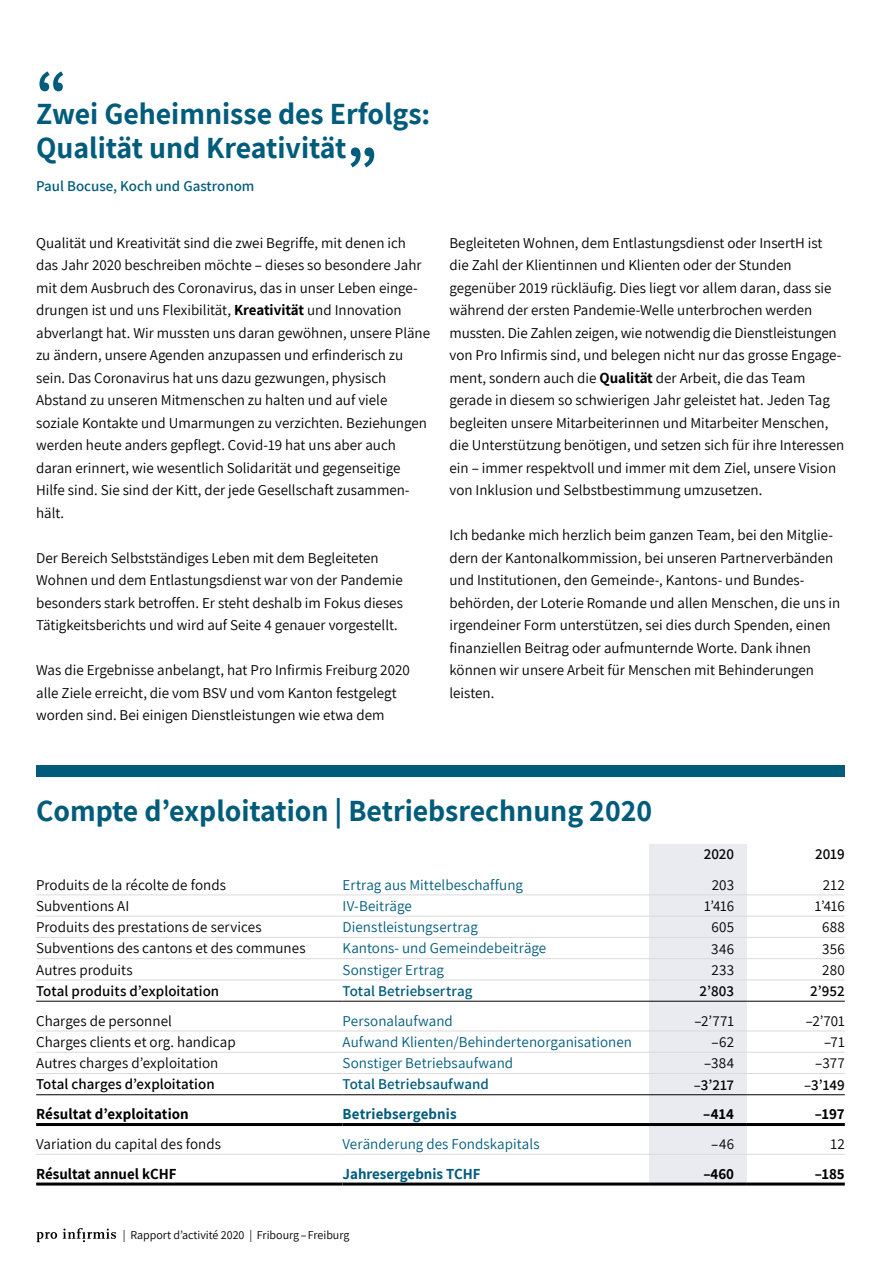
<style>
.page{position:relative;width:881px;height:1263px;background:#fff}
.page>*{position:absolute;margin:0;border:0;box-sizing:border-box;transform-origin:0 0}
.t1{font:700 60px "Assistant";color:#015c7c}
.t2{font:700 30px "Assistant";color:#015c7c}
.t3{font:15px/22.5px "Assistant";color:#000}
.t4{font:15px "Assistant";letter-spacing:.005em;color:#015c7c}
.t5{font:600 15px "Assistant";color:#000}
.t6{font:600 15px "Assistant";color:#015c7c}
.t7{font:700 15px "Assistant";color:#000}
.t8{font:700 15px "Assistant";color:#015c7c}
.t9{font:12px "Assistant";color:#000}
.s1{font-size:60px}
.s2{font-weight:700}
</style>
<div class="page">
<svg style="left:36px;top:1232px;width:21px;height:10px"></svg>
<svg style="left:63px;top:1228px;width:53px;height:14px"></svg>
<div style="left:36px;top:765px;width:808px;height:11px;background:#015c7c"></div>
<svg style="left:648px;top:844px;width:98px;height:338px"></svg>
<hr style="left:36px;top:894px;width:306px;height:1px;background:#dadada">
<hr style="left:342px;top:894px;width:306px;height:1px;background:#dadada">
<hr style="left:648px;top:894px;width:98px;height:1px;background:#dadada">
<hr style="left:746px;top:894px;width:98px;height:1px;background:#dadada">
<hr style="left:36px;top:916px;width:306px;height:1px;background:#dadada">
<hr style="left:342px;top:916px;width:306px;height:1px;background:#dadada">
<hr style="left:648px;top:916px;width:98px;height:1px;background:#dadada">
<hr style="left:746px;top:916px;width:98px;height:1px;background:#dadada">
<hr style="left:36px;top:937px;width:306px;height:1px;background:#dadada">
<hr style="left:342px;top:937px;width:306px;height:1px;background:#dadada">
<hr style="left:648px;top:937px;width:98px;height:1px;background:#dadada">
<hr style="left:746px;top:937px;width:98px;height:1px;background:#dadada">
<hr style="left:36px;top:958px;width:306px;height:1px;background:#dadada">
<hr style="left:342px;top:958px;width:306px;height:1px;background:#dadada">
<hr style="left:648px;top:958px;width:98px;height:1px;background:#dadada">
<hr style="left:746px;top:958px;width:98px;height:1px;background:#dadada">
<hr style="left:36px;top:979px;width:306px;height:1px;background:#dadada">
<hr style="left:342px;top:979px;width:306px;height:1px;background:#dadada">
<hr style="left:648px;top:979px;width:98px;height:1px;background:#dadada">
<hr style="left:746px;top:979px;width:98px;height:1px;background:#dadada">
<hr style="left:36px;top:1030px;width:306px;height:1px;background:#dadada">
<hr style="left:342px;top:1030px;width:306px;height:1px;background:#dadada">
<hr style="left:648px;top:1030px;width:98px;height:1px;background:#dadada">
<hr style="left:746px;top:1030px;width:98px;height:1px;background:#dadada">
<hr style="left:36px;top:1052px;width:306px;height:1px;background:#dadada">
<hr style="left:342px;top:1052px;width:306px;height:1px;background:#dadada">
<hr style="left:648px;top:1052px;width:98px;height:1px;background:#dadada">
<hr style="left:746px;top:1052px;width:98px;height:1px;background:#dadada">
<hr style="left:36px;top:1073px;width:306px;height:1px;background:#dadada">
<hr style="left:342px;top:1073px;width:306px;height:1px;background:#dadada">
<hr style="left:648px;top:1073px;width:98px;height:1px;background:#dadada">
<hr style="left:746px;top:1073px;width:98px;height:1px;background:#dadada">
<hr style="left:36px;top:1154px;width:306px;height:1px;background:#dadada">
<hr style="left:342px;top:1154px;width:306px;height:1px;background:#dadada">
<hr style="left:648px;top:1154px;width:98px;height:1px;background:#dadada">
<hr style="left:746px;top:1154px;width:98px;height:1px;background:#dadada">
<hr style="left:36px;top:1001px;width:306px;height:1px;background:#000">
<hr style="left:342px;top:1001px;width:306px;height:1px;background:#000">
<hr style="left:648px;top:1001px;width:98px;height:1px;background:#000">
<hr style="left:746px;top:1001px;width:98px;height:1px;background:#000">
<hr style="left:36px;top:1094px;width:306px;height:1px;background:#000">
<hr style="left:342px;top:1094px;width:306px;height:1px;background:#000">
<hr style="left:648px;top:1094px;width:98px;height:1px;background:#000">
<hr style="left:746px;top:1094px;width:98px;height:1px;background:#000">
<hr style="left:36px;top:1123px;width:306px;height:3px;background:#000">
<hr style="left:342px;top:1123px;width:306px;height:3px;background:#000">
<hr style="left:648px;top:1123px;width:98px;height:3px;background:#000">
<hr style="left:746px;top:1123px;width:98px;height:3px;background:#000">
<hr style="left:36px;top:1182px;width:306px;height:3px;background:#000">
<hr style="left:342px;top:1182px;width:306px;height:3px;background:#000">
<hr style="left:648px;top:1182px;width:98px;height:3px;background:#000">
<hr style="left:746px;top:1182px;width:98px;height:3px;background:#000">
<h1 class="t1" style="left:36px;top:51px;width:33px">“</h1>
<h2 class="t2" style="left:36px;top:93px;width:395px">Zwei Geheimnisse des Erfolgs:</h2>
<h2 class="t2" style="left:36px;top:127px;width:343px">Qualität und Kreativität<span class="s1">„</span></h2>
<p class="t6" style="left:36px;top:176px;width:220px">Paul Bocuse, Koch und Gastronom</p>
<p class="t3" style="left:36px;top:231px;width:395px">Qualität und Kreativität sind die zwei Begriffe, mit denen ich das Jahr 2020 beschreiben möchte – dieses so besondere Jahr mit dem Ausbruch des Coronavirus, das in unser Leben einge&shy;drungen ist und uns Flexibilität, <span class="s2">Kreativität</span> und Innovation abverlangt hat. Wir mussten uns daran gewöhnen, unsere Pläne zu ändern, unsere Agenden anzupassen und erfinderisch zu sein. Das Coronavirus hat uns dazu gezwungen, physisch Abstand zu unseren Mitmenschen zu halten und auf viele soziale Kontakte und Umarmungen zu verzichten. Beziehungen werden heute anders gepflegt. Covid-19 hat uns aber auch daran erinnert, wie wesentlich Solidarität und gegenseitige Hilfe sind. Sie sind der Kitt, der jede Gesellschaft zusammen&shy;hält.</p>
<p class="t3" style="left:36px;top:546px;width:368px">Der Bereich Selbstständiges Leben mit dem Begleiteten Wohnen und dem Entlastungsdienst war von der Pandemie besonders stark betroffen. Er steht deshalb im Fokus dieses Tätigkeitsberichts und wird auf Seite 4 genauer vorgestellt.</p>
<p class="t3" style="left:36px;top:658px;width:375px">Was die Ergebnisse anbelangt, hat Pro Infirmis Freiburg 2020 alle Ziele erreicht, die vom BSV und vom Kanton festgelegt worden sind. Bei einigen Dienstleistungen wie etwa dem</p>
<p class="t3" style="left:449px;top:231px;width:396px">Begleiteten Wohnen, dem Entlastungsdienst oder InsertH ist die Zahl der Klientinnen und Klienten oder der Stunden gegenüber 2019 rückläufig. Dies liegt vor allem daran, dass sie während der ersten Pandemie-Welle unterbrochen werden mussten. Die Zahlen zeigen, wie notwendig die Dienstleistungen von Pro Infirmis sind, und belegen nicht nur das grosse Engage&shy;ment, sondern auch die <span class="s2">Qualität</span> der Arbeit, die das Team gerade in diesem so schwierigen Jahr geleistet hat. Jeden Tag begleiten unsere Mitarbeiterinnen und Mitarbeiter Menschen, die Unterstützung benötigen, und setzen sich für ihre Interessen ein – immer respektvoll und immer mit dem Ziel, unsere Vision von Inklusion und Selbstbestimmung umzusetzen.</p>
<p class="t3" style="left:449px;top:523px;width:392px">Ich bedanke mich herzlich beim ganzen Team, bei den Mitglie&shy;dern der Kantonalkommission, bei unseren Partnerverbänden und Institutionen, den Gemeinde-, Kantons- und Bundes&shy;behörden, der Loterie Romande und allen Menschen, die uns in irgendeiner Form unterstützen, sei dies durch Spenden, einen finanziellen Beitrag oder aufmunternde Worte. Dank ihnen können wir unsere Arbeit für Menschen mit Behinderungen leisten.</p>
<h2 class="t2" style="left:36px;top:791px;width:617px">Compte d’exploitation | Betriebsrechnung 2020</h2>
<p class="t5" style="left:703px;top:844px;width:32px">2020</p>
<p class="t5" style="left:814px;top:844px;width:31px">2019</p>
<p class="t3" style="left:36px;top:872px;width:191px">Produits de la récolte de fonds</p>
<p class="t4" style="left:342px;top:874px;width:182px">Ertrag aus Mittelbeschaffung</p>
<p class="t3" style="left:711px;top:873px;width:24px">203</p>
<p class="t3" style="left:822px;top:873px;width:23px">212</p>
<p class="t3" style="left:36px;top:894px;width:95px">Subventions AI</p>
<p class="t4" style="left:342px;top:895px;width:71px">IV-Beiträge</p>
<p class="t3" style="left:704px;top:894px;width:31px">1’416</p>
<p class="t3" style="left:814px;top:894px;width:31px">1’416</p>
<p class="t3" style="left:36px;top:915px;width:227px">Produits des prestations de services</p>
<p class="t4" style="left:342px;top:917px;width:137px">Dienstleistungsertrag</p>
<p class="t3" style="left:711px;top:915px;width:24px">605</p>
<p class="t3" style="left:821px;top:915px;width:24px">688</p>
<p class="t3" style="left:36px;top:936px;width:271px">Subventions des cantons et des communes</p>
<p class="t4" style="left:342px;top:938px;width:205px">Kantons- und Gemeindebeiträge</p>
<p class="t3" style="left:711px;top:936px;width:24px">346</p>
<p class="t3" style="left:821px;top:936px;width:24px">356</p>
<p class="t3" style="left:36px;top:958px;width:98px">Autres produits</p>
<p class="t4" style="left:342px;top:959px;width:103px">Sonstiger Ertrag</p>
<p class="t3" style="left:711px;top:958px;width:24px">233</p>
<p class="t3" style="left:821px;top:958px;width:24px">280</p>
<p class="t5" style="left:36px;top:980px;width:184px">Total produits d’exploitation</p>
<p class="t6" style="left:342px;top:980px;width:131px">Total Betriebsertrag</p>
<p class="t5" style="left:699px;top:981px;width:36px">2’803</p>
<p class="t5" style="left:809px;top:981px;width:36px">2’952</p>
<p class="t3" style="left:36px;top:1009px;width:137px">Charges de personnel</p>
<p class="t4" style="left:342px;top:1010px;width:112px">Personalaufwand</p>
<p class="t3" style="left:694px;top:1009px;width:41px">–2’771</p>
<p class="t3" style="left:805px;top:1009px;width:40px">–2’701</p>
<p class="t3" style="left:36px;top:1030px;width:201px">Charges clients et org. handicap</p>
<p class="t4" style="left:342px;top:1031px;width:291px">Aufwand Klienten/Behindertenorganisationen</p>
<p class="t3" style="left:711px;top:1030px;width:24px">–62</p>
<p class="t3" style="left:823px;top:1030px;width:22px">–71</p>
<p class="t3" style="left:36px;top:1051px;width:184px">Autres charges d’exploitation</p>
<p class="t4" style="left:342px;top:1053px;width:172px">Sonstiger Betriebsaufwand</p>
<p class="t3" style="left:704px;top:1051px;width:31px">–384</p>
<p class="t3" style="left:815px;top:1051px;width:31px">–377</p>
<p class="t5" style="left:36px;top:1074px;width:180px">Total charges d’exploitation</p>
<p class="t6" style="left:342px;top:1074px;width:148px">Total Betriebsaufwand</p>
<p class="t5" style="left:693px;top:1074px;width:42px">–3’217</p>
<p class="t5" style="left:803px;top:1074px;width:42px">–3’149</p>
<p class="t7" style="left:36px;top:1104px;width:154px">Résultat d’exploitation</p>
<p class="t8" style="left:342px;top:1104px;width:115px">Betriebsergebnis</p>
<p class="t7" style="left:702px;top:1104px;width:33px">–414</p>
<p class="t7" style="left:814px;top:1104px;width:32px">–197</p>
<p class="t3" style="left:36px;top:1132px;width:186px">Variation du capital des fonds</p>
<p class="t4" style="left:342px;top:1134px;width:198px">Veränderung des Fondskapitals</p>
<p class="t3" style="left:711px;top:1132px;width:24px">–46</p>
<p class="t3" style="left:830px;top:1132px;width:16px">12</p>
<p class="t7" style="left:36px;top:1163px;width:142px">Résultat annuel kCHF</p>
<p class="t8" style="left:342px;top:1163px;width:139px">Jahresergebnis TCHF</p>
<p class="t7" style="left:703px;top:1163px;width:32px">–460</p>
<p class="t7" style="left:814px;top:1163px;width:32px">–185</p>
<p class="t9" style="left:123px;top:1226px;width:228px">| Rapport d’activité 2020 | Fribourg – Freiburg</p>
</div>
